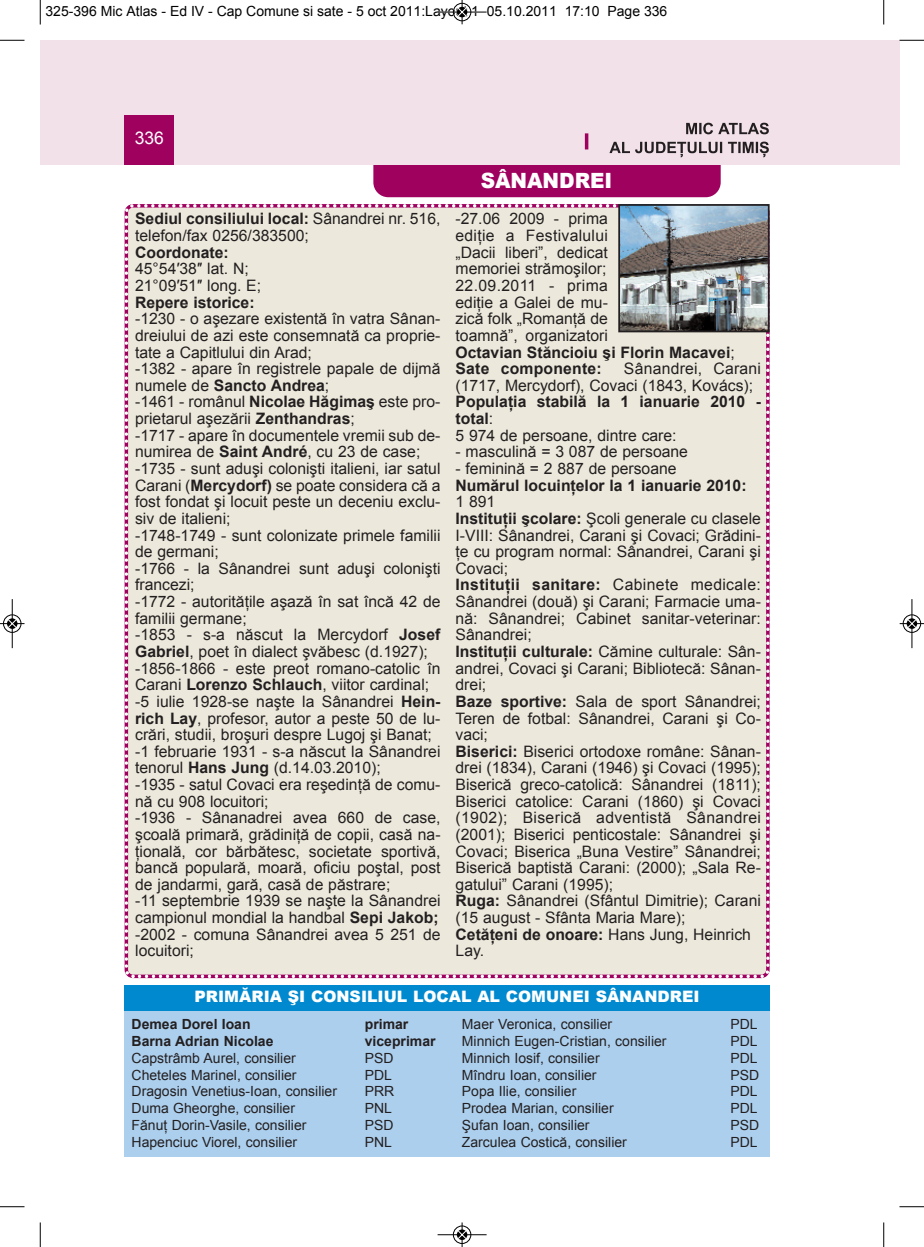
<style>
.page{position:relative;width:924px;height:1247px;background:#fff}
.page>*{position:absolute;margin:0;border:0;box-sizing:border-box;transform-origin:0 0}
.t1{font:900 21px "Arial";color:#fff;scale:.95 1}
.t2{font:17.5px "Arial";color:#fff}
.t3{font:15.75px/16.6px "Arial";color:#231f20}
.t4{font:700 15.75px/16.6px "Arial";color:#231f20}
.t5{font:900 15.75px "Arial";color:#fff}
.t6{font:14px "Arial";color:#231f20}
.t7{font:14px "Arial";color:#000}
.t8{font:700 14px "Arial";color:#231f20}
.s1{font-weight:700}
.s2{font-weight:400}
</style>
<div class="page">
<div style="left:373px;top:134px;width:348px;height:63px;background:#9e015e;border-radius:15px"></div>
<div style="left:40px;top:40px;width:844px;height:124px;background:#f3e1e9"></div>
<div style="left:125px;top:115px;width:49px;height:49px;background:#9e015e"></div>
<hr style="left:585px;top:133px;width:3px;height:16px;background:#9e015e">
<svg style="left:686px;top:123px;width:83px;height:11px"></svg>
<svg style="left:609px;top:142px;width:160px;height:15px"></svg>
<div style="left:884px;top:40px;width:15px;height:124px;background:#f3e1e9"></div>
<div style="left:124px;top:204px;width:646px;height:775px;background:#ece9dc"></div>
<svg style="left:131px;top:974px;width:4px;height:4px"></svg>
<div style="left:125px;top:1011px;width:644px;height:145px;background:#accfed"></div>
<div style="left:125px;top:984px;width:644px;height:26px;background:#0089cf"></div>
<img style="left:621px;top:207px;width:145px;height:122px">
<div style="left:618px;top:204px;width:151px;height:128px;border:2px solid #231f20"></div>
<svg style="left:40px;top:0;width:1px;height:24px"></svg>
<svg style="left:0;top:40px;width:24px;height:1px"></svg>
<svg style="left:883px;top:0;width:1px;height:24px"></svg>
<svg style="left:899px;top:40px;width:25px;height:1px"></svg>
<svg style="left:40px;top:1222px;width:1px;height:24px"></svg>
<svg style="left:0;top:1206px;width:24px;height:1px"></svg>
<svg style="left:883px;top:1222px;width:1px;height:24px"></svg>
<svg style="left:899px;top:1206px;width:25px;height:1px"></svg>
<hr style="left:438px;top:12px;width:48px;height:1px;background:#000">
<div style="left:453px;top:3px;width:18px;height:18px;border:1px solid #000;border-radius:50%"></div>
<svg style="left:458px;top:0;width:8px;height:24px"></svg>
<hr style="left:438px;top:1234px;width:48px;height:1px;background:#000">
<div style="left:453px;top:1225px;width:18px;height:18px;border:1px solid #000;border-radius:50%"></div>
<svg style="left:458px;top:1222px;width:8px;height:24px"></svg>
<div style="left:3px;top:614px;width:19px;height:19px;border:1px solid #fff;border-radius:50%"></div>
<hr style="left:12px;top:599px;width:1px;height:49px;background:#000">
<div style="left:3px;top:614px;width:18px;height:18px;border:1px solid #000;border-radius:50%"></div>
<svg style="left:0;top:619px;width:24px;height:9px"></svg>
<div style="left:902px;top:614px;width:19px;height:19px;border:1px solid #fff;border-radius:50%"></div>
<hr style="left:911px;top:599px;width:1px;height:49px;background:#000">
<div style="left:903px;top:614px;width:18px;height:18px;border:1px solid #000;border-radius:50%"></div>
<svg style="left:900px;top:619px;width:24px;height:9px"></svg>
<p class="t7" style="left:46px;top:3px;width:623px">325-396 Mic Atlas - Ed IV - Cap Comune si sate - 5 oct 2011:Layout 1 05.10.2011 17:10 Page 336</p>
<p class="t2" style="left:135px;top:128px;width:31px">336</p>
<p class="t3" style="left:135px;top:211px;width:307px"><span class="s1">Sediul consiliului local:</span> Sânandrei nr. 516, telefon/fax 0256/383500;</p>
<p class="t4" style="left:135px;top:244px;width:95px">Coordonate:</p>
<p class="t3" style="left:135px;top:260px;width:128px">45°54′38″ lat. N;<br>21°09′51″ long. E;</p>
<p class="t4" style="left:135px;top:294px;width:121px">Repere istorice:</p>
<p class="t3" style="left:135px;top:310px;width:307px">-1230 - o aşezare existentă în vatra Sânan&shy;dreiului de azi este consemnată ca proprie&shy;tate a Capitlului din Arad;<br>-1382 - apare în registrele papale de dijmă numele de <span class="s1">Sancto Andrea</span>;<br>-1461 - românul <span class="s1">Nicolae Hăgimaş</span> este pro&shy;prietarul aşezării <span class="s1">Zenthandras</span>;<br>-1717 - apare în documentele vremii sub de&shy;numirea de <span class="s1">Saint André</span>, cu 23 de case; -1735 - sunt aduşi colonişti italieni, iar satul Carani (<span class="s1">Mercydorf)</span> se poate considera că a fost fondat şi locuit peste un deceniu exclu&shy;siv de italieni;<br>-1748-1749 - sunt colonizate primele familii de germani;<br>-1766 - la Sânandrei sunt aduşi colonişti francezi;<br>-1772 - autorităţile aşază în sat încă 42 de familii germane;<br>-1853 - s-a născut la Mercydorf <span class="s1">Josef Gabriel</span>, poet în dialect şvăbesc (d.1927); -1856-1866 - este preot romano-catolic în Carani <span class="s1">Lorenzo Schlauch</span>, viitor cardinal; -5 iulie 1928-se naşte la Sânandrei <span class="s1">Hein&shy;rich Lay</span>, profesor, autor a peste 50 de lu&shy;crări, studii, broşuri despre Lugoj şi Banat; -1 februarie 1931 - s-a născut la Sânandrei tenorul <span class="s1">Hans Jung</span> (d.14.03.2010);<br>-1935 - satul Covaci era reşedinţă de comu&shy;nă cu 908 locuitori;<br>-1936 - Sânanadrei avea 660 de case, şcoală primară, grădiniţă de copii, casă na&shy;ţională, cor bărbătesc, societate sportivă, bancă populară, moară, oficiu poştal, post de jandarmi, gară, casă de păstrare;<br>-11 septembrie 1939 se naşte la Sânandrei campionul mondial la handbal <span class="s1">Sepi Jakob; </span>-2002 - comuna Sânandrei avea 5 251 de locuitori;</p>
<h1 class="t1" style="left:481px;top:165px;width:140px">SÂNANDREI</h1>
<p class="t3" style="left:455px;top:211px;width:281px">-27.06 2009 - prima<br>ediţie a Festivalului<br>„Dacii liberi”, dedicat<br>memoriei strămoşilor;<br>22.09.2011 - prima<br>ediţie a Galei de mu-<br>zică folk „Romanţă de<br>toamnă”, organizatori<br><span class="s1">Octavian Stăncioiu şi Florin Macavei</span>;<br><span class="s1">Sate componente:</span></p>
<p class="t3" style="left:455px;top:360px;width:307px;text-indent:168px">Sânandrei, Carani (1717, Mercydorf), Covaci (1843, Kovács);</p>
<p class="t4" style="left:455px;top:393px;width:307px">Populaţia stabilă la 1 ianuarie 2010 - total<span class="s2">:<br>5 974 de persoane, dintre care:</span></p>
<p class="t3" style="left:455px;top:443px;width:234px">- masculină = 3 087 de persoane</p>
<p class="t3" style="left:455px;top:460px;width:223px">- feminină = 2 887 de persoane</p>
<p class="t4" style="left:455px;top:477px;width:293px">Numărul locuinţelor la 1 ianuarie 2010:</p>
<p class="t3" style="left:455px;top:493px;width:307px">1 891<br><span class="s1">Instituţii şcolare:</span> Şcoli generale cu clasele I-VIII: Sânandrei, Carani şi Covaci; Grădini&shy;ţe cu program normal: Sânandrei, Carani şi Covaci;<br><span class="s1">Instituţii sanitare:</span> Cabinete medicale:<br>Sânandrei (două) şi Carani; Farmacie uma&shy;nă: Sânandrei; Cabinet sanitar-veterinar:<br>Sânandrei;<br><span class="s1">Instituţii culturale:</span> Cămine culturale: Sân&shy;andrei, Covaci şi Carani; Bibliotecă: Sânan&shy;drei;<br><span class="s1">Baze sportive:</span> Sala de sport Sânandrei; Teren de fotbal: Sânandrei, Carani şi Co&shy;vaci;<br><span class="s1">Biserici:</span> Biserici ortodoxe române: Sânan&shy;drei (1834), Carani (1946) şi Covaci (1995); Biserică greco-catolică: Sânandrei (1811); Biserici catolice: Carani (1860) şi Covaci (1902); Biserică adventistă Sânandrei (2001); Biserici penticostale: Sânandrei şi Covaci; Biserica „Buna Vestire” Sânandrei; Biserică baptistă Carani: (2000); „Sala Re&shy;gatului” Carani (1995);<br><span class="s1">Ruga:</span> Sânandrei (Sfântul Dimitrie); Carani (15 august - Sfânta Maria Mare);<br><span class="s1">Cetăţeni de onoare:</span> Hans Jung, Heinrich Lay.</p>
<p class="t5" style="left:195px;top:984px;width:506px">PRIMĂRIA ŞI CONSILIUL LOCAL AL COMUNEI SÂNANDREI</p>
<p class="t8" style="left:132px;top:1016px;width:121px">Demea Dorel Ioan</p>
<p class="t8" style="left:365px;top:1016px;width:45px">primar</p>
<p class="t8" style="left:132px;top:1032px;width:143px">Barna Adrian Nicolae</p>
<p class="t8" style="left:365px;top:1032px;width:72px">viceprimar</p>
<p class="t6" style="left:132px;top:1049px;width:166px">Capstrâmb Aurel, consilier</p>
<p class="t6" style="left:365px;top:1049px;width:30px">PSD</p>
<p class="t6" style="left:132px;top:1066px;width:166px">Cheteles Marinel, consilier</p>
<p class="t6" style="left:365px;top:1066px;width:29px">PDL</p>
<p class="t6" style="left:132px;top:1083px;width:207px">Dragosin Venetius-Ioan, consilier</p>
<p class="t6" style="left:365px;top:1083px;width:31px">PRR</p>
<p class="t6" style="left:132px;top:1100px;width:165px">Duma Gheorghe, consilier</p>
<p class="t6" style="left:365px;top:1100px;width:29px">PNL</p>
<p class="t6" style="left:132px;top:1117px;width:176px">Fănuţ Dorin-Vasile, consilier</p>
<p class="t6" style="left:365px;top:1117px;width:30px">PSD</p>
<p class="t6" style="left:132px;top:1134px;width:167px">Hapenciuc Viorel, consilier</p>
<p class="t6" style="left:365px;top:1134px;width:29px">PNL</p>
<p class="t6" style="left:462px;top:1016px;width:152px">Maer Veronica, consilier</p>
<p class="t6" style="left:730px;top:1016px;width:29px">PDL</p>
<p class="t6" style="left:462px;top:1032px;width:206px">Minnich Eugen-Cristian, consilier</p>
<p class="t6" style="left:730px;top:1032px;width:29px">PDL</p>
<p class="t6" style="left:462px;top:1049px;width:139px">Minnich Iosif, consilier</p>
<p class="t6" style="left:730px;top:1049px;width:29px">PDL</p>
<p class="t6" style="left:462px;top:1066px;width:136px">Mîndru Ioan, consilier</p>
<p class="t6" style="left:730px;top:1066px;width:30px">PSD</p>
<p class="t6" style="left:462px;top:1083px;width:116px">Popa Ilie, consilier</p>
<p class="t6" style="left:730px;top:1083px;width:29px">PDL</p>
<p class="t6" style="left:462px;top:1100px;width:153px">Prodea Marian, consilier</p>
<p class="t6" style="left:730px;top:1100px;width:29px">PDL</p>
<p class="t6" style="left:462px;top:1117px;width:129px">Şufan Ioan, consilier</p>
<p class="t6" style="left:730px;top:1117px;width:30px">PSD</p>
<p class="t6" style="left:462px;top:1134px;width:166px">Zarculea Costică, consilier</p>
<p class="t6" style="left:730px;top:1134px;width:29px">PDL</p>
</div>
